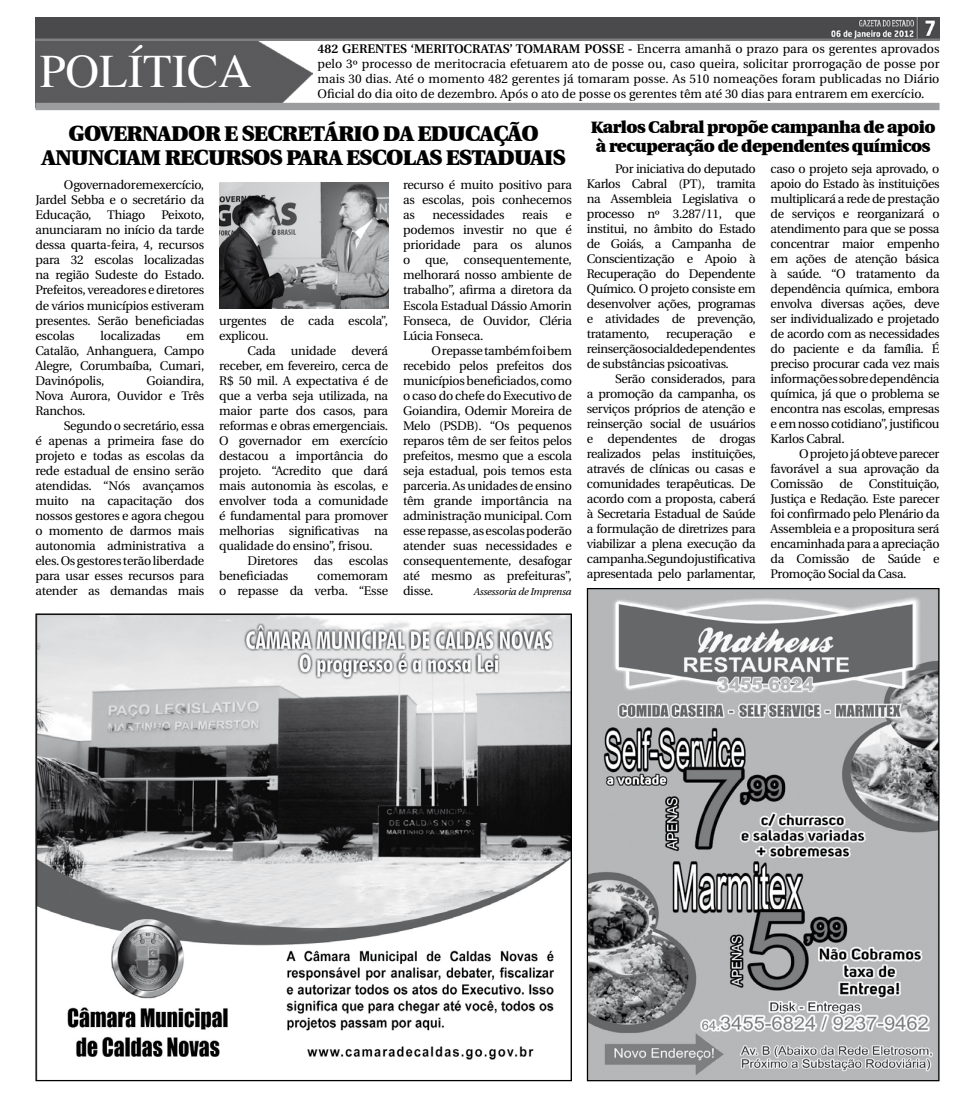
<style>
.page{position:relative;width:975px;height:1099px;background:#fff}
.page>*{position:absolute;margin:0;border:0;box-sizing:border-box;transform-origin:0 0}
.t1{font:47.5px "Times";color:#fff}
.t2{font:900 21.88px "Utopia";letter-spacing:-.03em;color:#000}
.t3{font:900 16.88px/19.4px "Utopia";letter-spacing:-.03em;color:#000}
.t4{font:12.5px/15px "Utopia";letter-spacing:-.02em;color:#000;text-align:justify}
.t5{font:italic 10px "Utopia";letter-spacing:-.02em;color:#000}
.s1{font-weight:600}
</style>
<div class="page">
<img style="left:588px;top:590px;width:349px;height:489px">
<img style="left:35px;top:40px;width:277px;height:63px">
<div style="left:35px;top:103px;width:904px;height:7px;background:#9c9d9f"></div>
<img style="left:35px;top:18px;width:904px;height:22px">
<img style="left:37px;top:615px;width:533px;height:464px">
<img style="left:219px;top:183px;width:169px;height:126px">
<h1 class="t1" style="left:40px;top:44px;width:214px">POLÍTICA</h1>
<p class="t4" style="left:317px;top:42px;width:623px"><span class="s1">482 GERENTES ‘MERITOCRATAS’ TOMARAM POSSE -</span> Encerra amanhã o prazo para os gerentes aprovados pelo 3º processo de meritocracia efetuarem ato de posse ou, caso queira, solicitar prorrogação de posse por mais 30 dias. Até o momento 482 gerentes já tomaram posse. As 510 nomeações foram publicadas no Diário Oficial do dia oito de dezembro. Após o ato de posse os gerentes têm até 30 dias para entrarem em exercício.</p>
<h2 class="t2" style="left:69px;top:121px;width:32px">GOVERNADOR</h2>
<h2 class="t2" style="left:224px;top:121px;width:45px">E SECRET</h2>
<h2 class="t2" style="left:324px;top:121px;width:28px">ÁRIO</h2>
<h2 class="t2" style="left:383px;top:121px;width:65px">DA EDUCAÇÃO</h2>
<h2 class="t2" style="left:42px;top:145px;width:16px">ANUNCIAM</h2>
<h2 class="t2" style="left:165px;top:145px;width:16px">RECURSOS</h2>
<h2 class="t2" style="left:286px;top:145px;width:16px">PARA</h2>
<h2 class="t2" style="left:346px;top:145px;width:15px">ESCOLAS</h2>
<h2 class="t2" style="left:446px;top:145px;width:15px">ESTADUAIS</h2>
<p class="t4" style="left:35px;top:178px;width:170px;text-indent:28px">O governador em exercício, Jardel Sebba e o secretário da Educação,</p>
<h3 class="t3" style="left:591px;top:117px;width:346px">KARLOS CABRAL PROPÕE CAMPANHA DE APOIO<br>À RECUPERAÇÃO DE DEPENDENTES QUÍMICOS</h3>
<p class="t4" style="left:586px;top:161px;width:170px;text-indent:28px">Por iniciativa do deputado Karlos Cabral (PT), tramita na Assembleia Legislativa o processo nº 3.287/11, que institui, no âmbito do Estado de Goiás, a Campanha de Conscientização e Apoio à Recuperação do Dependente Químico. O projeto consiste em desenvolver ações, programas e atividades de prevenção, tratamento,</p>
<p class="t4" style="left:770px;top:161px;width:170px">caso o projeto seja aprovado, o apoio do Estado às instituições multiplicará a rede de prestação de serviços e reorganizará o atendimento para que se possa concentrar maior empenho em ações de atenção básica à saúde. “O tratamento da dependência química, embora envolva diversas ações, deve ser individualizado e projetado de acordo com as necessidades do paciente e da família. É preciso procurar cada vez mais informações sobre dependência química, já que o problema se encontra nas escolas, empresas e em nosso cotidiano”, justificou Karlos Cabral.</p>
<p class="t4" style="left:770px;top:446px;width:170px;text-indent:28px">O projeto já obteve parecer favorável a sua aprovação da Comissão</p>
<p class="t4" style="left:403px;top:178px;width:170px">recurso é muito positivo para as escolas, pois conhecemos as</p>
<p class="t4" style="left:107px;top:208px;width:39px">Thiago</p>
<p class="t4" style="left:432px;top:208px;width:73px">necessidades</p>
<p class="t4" style="left:522px;top:208px;width:27px">reais</p>
<p class="t4" style="left:35px;top:208px;width:170px;text-indent:126px">Peixoto, anunciaram no início da tarde dessa quarta-feira, 4, recursos para 32 escolas localizadas na região Sudeste do Estado.<br>Prefeitos, vereadores e diretores de vários municípios estiveram presentes. Serão beneficiadas escolas</p>
<p class="t4" style="left:403px;top:208px;width:170px;text-indent:162px">e podemos investir no que é prioridade para os alunos o que, consequentemente, melhorará nosso ambiente de trabalho”, afirma a diretora da Escola Estadual Dássio Amorin Fonseca, de Ouvidor, Cléria Lúcia Fonseca.</p>
<p class="t4" style="left:403px;top:343px;width:170px;text-indent:28px">O repasse também foi bem recebido pelos prefeitos dos municípios beneficiados, como o caso do chefe do Executivo de Goiandira, Odemir Moreira de Melo (PSDB). “Os pequenos reparos têm de ser feitos pelos prefeitos, mesmo que a escola seja estadual, pois temos esta parceria. As unidades de ensino têm grande importância na administração municipal. Com esse repasse, as escolas poderão atender suas necessidades e consequentemente, desafogar até mesmo as prefeituras”, disse.</p>
<p class="t4" style="left:219px;top:314px;width:170px">urgentes de cada escola”, explicou.</p>
<p class="t4" style="left:247px;top:344px;width:142px">Cada unidade deverá</p>
<p class="t4" style="left:219px;top:359px;width:170px">receber, em fevereiro, cerca de</p>
<p class="t4" style="left:219px;top:374px;width:170px">R$ 50 mil. A expectativa é de</p>
<p class="t4" style="left:219px;top:389px;width:170px">que a verba seja utilizada, na</p>
<p class="t4" style="left:219px;top:404px;width:170px">maior parte dos casos, para</p>
<p class="t4" style="left:219px;top:419px;width:170px">reformas e obras emergenciais.</p>
<p class="t4" style="left:219px;top:434px;width:170px">O governador em exercício</p>
<p class="t4" style="left:219px;top:449px;width:170px">destacou a importância do</p>
<p class="t4" style="left:219px;top:464px;width:170px">projeto. “Acredito que dará</p>
<p class="t4" style="left:219px;top:479px;width:170px">mais autonomia às escolas, e</p>
<p class="t4" style="left:219px;top:494px;width:170px">envolver toda a comunidade</p>
<p class="t4" style="left:219px;top:509px;width:170px">é fundamental para promover</p>
<p class="t4" style="left:219px;top:524px;width:170px">melhorias significativas na</p>
<p class="t4" style="left:219px;top:539px;width:155px">qualidade do ensino”, frisou.</p>
<p class="t4" style="left:247px;top:554px;width:52px">Diretores</p>
<p class="t4" style="left:314px;top:554px;width:20px">das</p>
<p class="t4" style="left:349px;top:554px;width:41px">escolas</p>
<p class="t4" style="left:219px;top:569px;width:71px">beneficiadas</p>
<p class="t4" style="left:666px;top:326px;width:68px">recuperação</p>
<p class="t4" style="left:101px;top:328px;width:62px">localizadas</p>
<p class="t4" style="left:586px;top:326px;width:170px;text-indent:162px">e reinserção social de dependentes de substâncias psicoativas.</p>
<p class="t4" style="left:586px;top:371px;width:170px;text-indent:28px">Serão considerados, para a promoção da campanha, os serviços próprios de atenção e reinserção social de usuários e dependentes de drogas realizados pelas instituições, através de clínicas ou casas e comunidades terapêuticas. De acordo com a proposta, caberá à Secretaria Estadual de Saúde a formulação de diretrizes para viabilizar a plena execução da campanha. Segundo justificativa apresentada pelo parlamentar,</p>
<p class="t4" style="left:35px;top:328px;width:170px;text-indent:151px">em Catalão, Anhanguera, Campo Alegre, Corumbaíba, Cumari, Davinópolis,</p>
<p class="t4" style="left:35px;top:373px;width:170px;text-indent:111px">Goiandira, Nova Aurora, Ouvidor e Três Ranchos.</p>
<p class="t4" style="left:35px;top:418px;width:170px;text-indent:28px">Segundo o secretário, essa é apenas a primeira fase do projeto e todas as escolas da rede estadual de ensino serão atendidas. “Nós avançamos muito na capacitação dos nossos gestores e agora chegou o momento de darmos mais autonomia administrativa a eles. Os gestores terão liberdade para usar esses recursos para atender as demandas mais</p>
<p class="t4" style="left:839px;top:476px;width:15px">de</p>
<p class="t4" style="left:770px;top:476px;width:170px;text-indent:98px">Constituição, Justiça e Redação. Este parecer foi confirmado pelo Plenário da Assembleia e a propositura será encaminhada para a apreciação da Comissão de Saúde e Promoção Social da Casa.</p>
<p class="t4" style="left:219px;top:569px;width:170px;text-align:right">comemoram<br>o repasse da verba. “Esse</p>
<p class="t5" style="left:473px;top:585px;width:99px">Assessoria de Imprensa</p>
</div>
